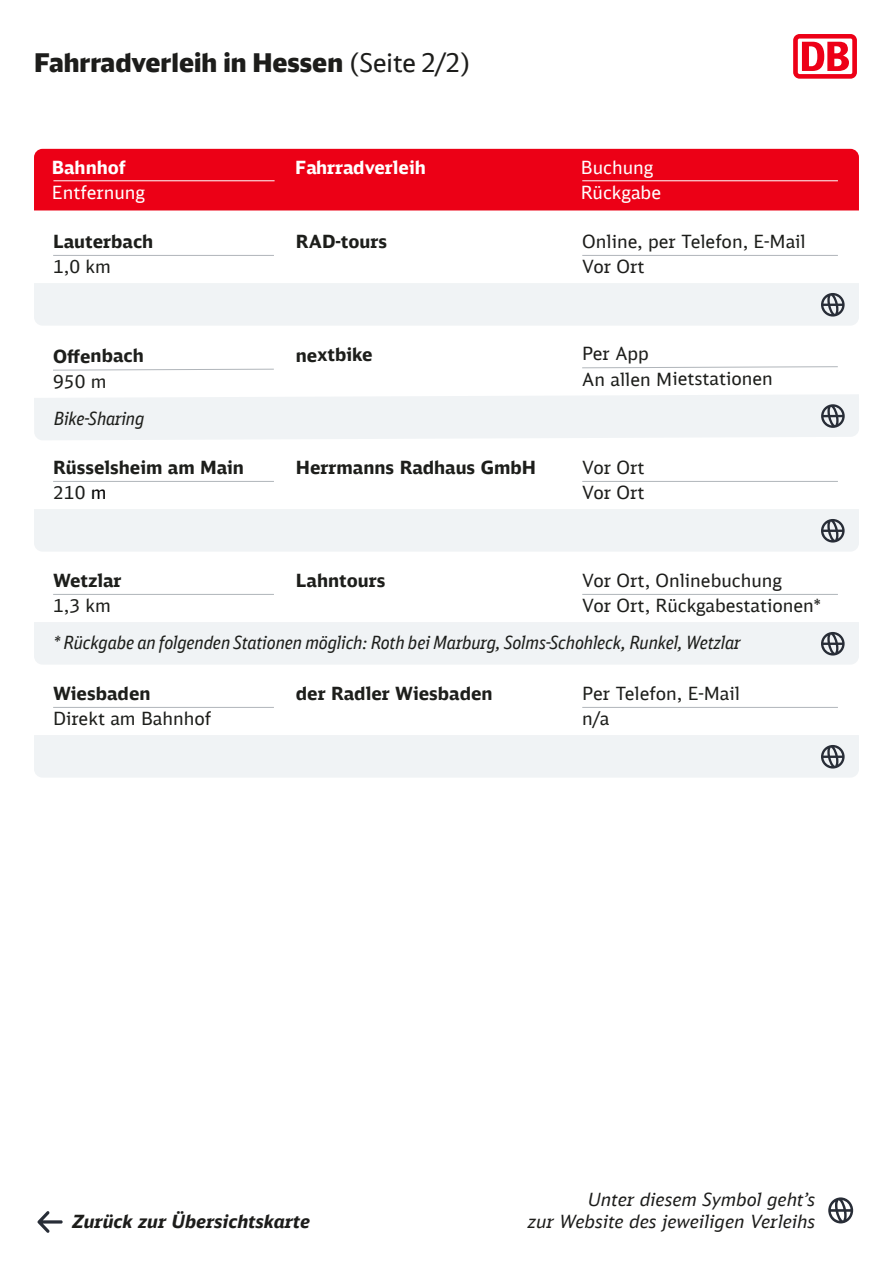
<style>
.page{position:relative;width:893px;height:1263px;background:#fff}
.page>*{position:absolute;margin:0;border:0;box-sizing:border-box;transform-origin:0 0}
.t1{font:900 25.5px "DB Head";color:#1d1d1b}
.t2{font:18px/25.5px "DB Sans";color:#1d1e1b}
.t3{font:700 18px/25.5px "DB Sans";color:#1d1e1b}
.t4{font:italic 18px "DB Sans Cond";color:#1d1e1b}
.t5{font:italic 18px/22.5px "DB Sans";color:#1d1d1b;text-align:right}
.t6{font:18px "DB Sans";color:#1d1d1b}
.t7{font:18px/25.5px "DB Sans";color:#fff}
.t8{font:italic 700 18px "DB Sans";color:#1d1d1b}
.t9{font:700 18px "DB Sans";color:#fff}
.s1{font-weight:400}
.s2{font-weight:400;color:#000}
.s3{color:#1d1d1b}
</style>
<div class="page">
<svg style="left:793px;top:34px;width:64px;height:45px"></svg>
<svg style="left:798px;top:39px;width:54px;height:35px"></svg>
<svg style="left:802px;top:42px;width:47px;height:29px"></svg>
<svg style="left:37px;top:1211px;width:26px;height:22px"></svg>
<svg style="left:828px;top:1197px;width:25px;height:26px"></svg>
<div style="left:34px;top:149px;width:825px;height:61px;background:#ec0016"></div>
<hr style="left:53px;top:180px;width:222px;height:1px;background:#fff">
<hr style="left:582px;top:180px;width:256px;height:1px;background:#fff">
<hr style="left:53px;top:255px;width:221px;height:1px;background:#b0b5ba">
<hr style="left:582px;top:255px;width:256px;height:1px;background:#b0b5ba">
<div style="left:34px;top:283px;width:825px;height:42px;background:#f0f3f5"></div>
<svg style="left:53px;top:368px;width:221px;height:3px"></svg>
<svg style="left:582px;top:366px;width:256px;height:3px"></svg>
<svg style="left:34px;top:394px;width:825px;height:46px"></svg>
<hr style="left:53px;top:481px;width:221px;height:1px;background:#b0b5ba">
<hr style="left:582px;top:481px;width:256px;height:1px;background:#b0b5ba">
<div style="left:34px;top:509px;width:825px;height:42px;background:#f0f3f5"></div>
<hr style="left:53px;top:594px;width:221px;height:1px;background:#b0b5ba">
<hr style="left:582px;top:594px;width:256px;height:1px;background:#b0b5ba">
<div style="left:34px;top:622px;width:825px;height:42px;background:#f0f3f5"></div>
<hr style="left:53px;top:707px;width:221px;height:1px;background:#b0b5ba">
<hr style="left:582px;top:707px;width:256px;height:1px;background:#b0b5ba">
<div style="left:34px;top:735px;width:825px;height:42px;background:#f0f3f5"></div>
<h1 class="t1" style="left:34px;top:46px;width:438px">Fahrradverleih in Hessen <span class="s1">(Seite 2/2)</span></h1>
<p class="t9" style="left:52px;top:156px;width:76px">Bahnhof</p>
<p class="t7" style="left:52px;top:180px;width:95px">Entfernung</p>
<p class="t3" style="left:53px;top:228px;width:102px">Lauterbach</p>
<p class="t2" style="left:53px;top:254px;width:59px">1,0 km</p>
<p class="t3" style="left:53px;top:343px;width:92px">Offenbach</p>
<p class="t2" style="left:53px;top:368px;width:55px">950 m</p>
<p class="t4" style="left:54px;top:407px;width:92px">Bike-Sharing</p>
<p class="t3" style="left:53px;top:454px;width:192px">Rüsselsheim am Main<br><span class="s1">210</span> <span class="s2">m</span></p>
<p class="t9" style="left:295px;top:156px;width:132px">Fahrradverleih</p>
<p class="t7" style="left:581px;top:154px;width:82px">Buchung<br>Rückgabe</p>
<p class="t3" style="left:296px;top:228px;width:93px">RAD-tours</p>
<p class="t2" style="left:582px;top:228px;width:225px"><span class="s3">Online,</span> per Telefon, E-Mail<br><span class="s3">Vor Ort</span></p>
<p class="t3" style="left:296px;top:342px;width:79px">nextbike</p>
<p class="t2" style="left:582px;top:341px;width:192px;line-height:25px"><span class="s3">Per</span> App<br>An allen Mietstationen</p>
<p class="t3" style="left:296px;top:454px;width:242px">Herrmanns Radhaus GmbH</p>
<p class="t2" style="left:582px;top:454px;width:64px">Vor Ort</p>
<p class="t6" style="left:582px;top:482px;width:64px">Vor Ort</p>
<p class="t3" style="left:53px;top:567px;width:70px">Wetzlar</p>
<p class="t2" style="left:53px;top:593px;width:59px">1,3 km</p>
<p class="t4" style="left:54px;top:632px;width:688px">* Rückgabe an folgenden Stationen möglich: Roth bei Marburg, Solms-Schohleck, Runkel, Wetzlar</p>
<p class="t3" style="left:296px;top:680px;width:198px">der Radler Wiesbaden</p>
<p class="t2" style="left:582px;top:680px;width:159px">Per Telefon, E-Mail n/a</p>
<p class="t3" style="left:296px;top:567px;width:91px">Lahntours</p>
<p class="t6" style="left:582px;top:569px;width:201px">Vor Ort, Onlinebuchung</p>
<p class="t2" style="left:582px;top:593px;width:240px">Vor Ort, Rückgabestationen*</p>
<p class="t3" style="left:53px;top:680px;width:99px">Wiesbaden</p>
<p class="t2" style="left:53px;top:706px;width:160px">Direkt am Bahnhof</p>
<p class="t8" style="left:72px;top:1210px;width:239px">Zurück zur Übersichtskarte</p>
<p class="t5" style="left:527px;top:1188px;width:289px">Unter diesem Symbol geht’s<br>zur Website des jeweiligen Verleihs</p>
</div>
